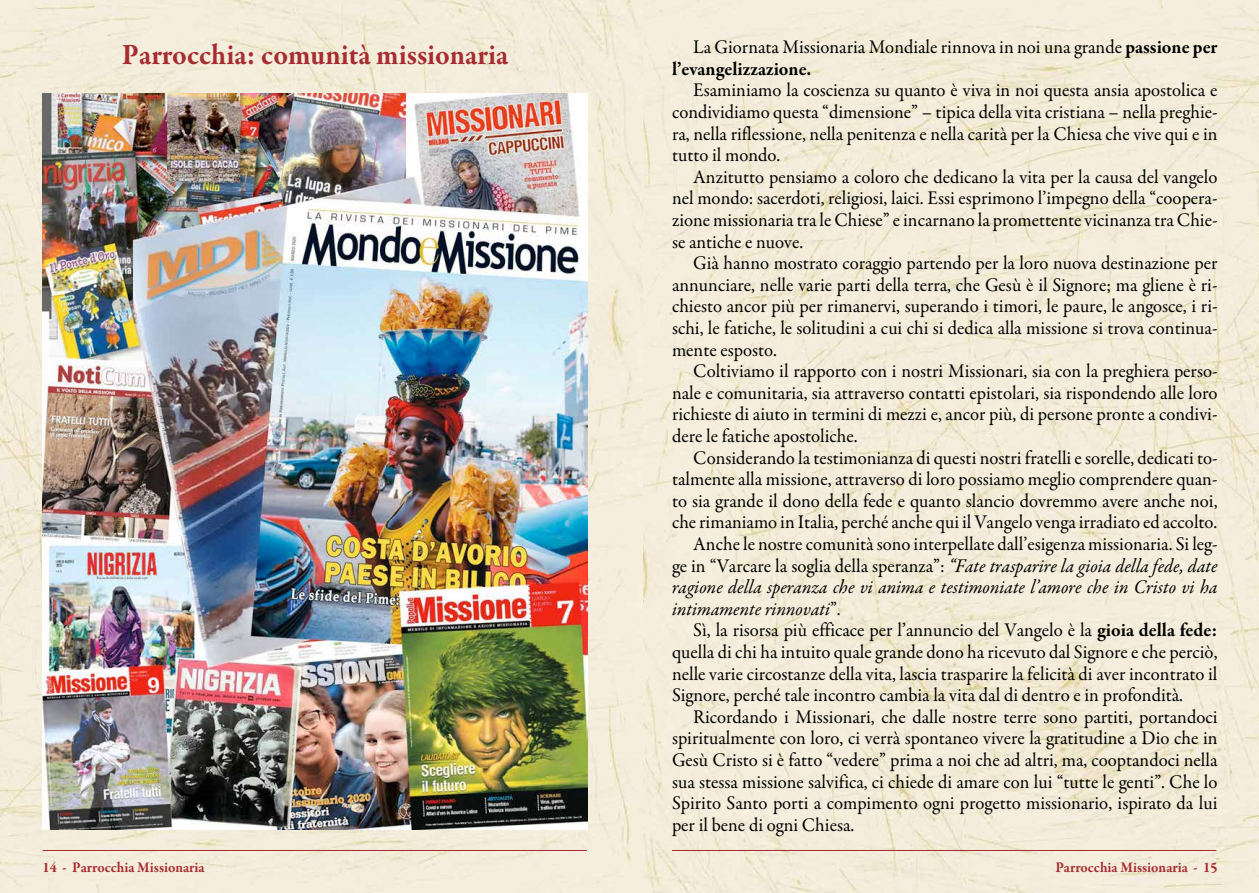
<style>
.page{position:relative;width:1259px;height:893px;background:#fff}
.page>*{position:absolute;margin:0;border:0;box-sizing:border-box;transform-origin:0 0}
.t1{font:700 30px "Garamond Premr Pro";color:#a72c31;scale:.95 1}
.t2{font:19.5px/21.6px "Garamond Premr Pro";color:#000;text-align:justify;scale:.96 1}
.t3{font:italic 19.5px "Garamond Premr Pro";color:#000;scale:.96 1}
.t4{font:700 15px "Garamond Premr Pro";color:#a72c31;scale:.95 1}
.s1{font-weight:700}
.s2{font-style:normal}
</style>
<div class="page">
<img style="left:642px;top:0;width:617px;height:893px">
<img style="left:0;top:0;width:642px;height:893px">
<hr style="left:43px;top:850px;width:544px;height:1px;background:#a72c31">
<hr style="left:672px;top:850px;width:544px;height:1px;background:#a72c31">
<img style="left:43px;top:94px;width:544px;height:735px">
<h1 class="t1" style="left:122px;top:37px;width:408px">Parrocchia: comunità missionaria</h1>
<p class="t2" style="left:672px;top:37px;width:570px;text-indent:21px">La Giornata Missionaria Mondiale rinnova in noi una grande <span class="s1">passione per l’evangelizzazione.</span></p>
<p class="t2" style="left:672px;top:80px;width:570px;text-indent:21px">Esaminiamo la coscienza su quanto è viva in noi questa ansia apostolica e condividiamo questa “dimensione” – tipica della vita cristiana – nella preghie&shy;ra, nella riflessione, nella penitenza e nella carità per la Chiesa che vive qui e in tutto il mondo.</p>
<p class="t2" style="left:672px;top:166px;width:570px;text-indent:21px">Anzitutto pensiamo a coloro che dedicano la vita per la causa del vangelo nel mondo: sacerdoti, religiosi, laici. Essi esprimono l’impegno della “coopera&shy;zione missionaria tra le Chiese” e incarnano la promettente vicinanza tra Chie&shy;se antiche e nuove.</p>
<p class="t2" style="left:672px;top:253px;width:570px;text-indent:21px">Già hanno mostrato coraggio partendo per la loro nuova destinazione per annunciare, nelle varie parti della terra, che Gesù è il Signore; ma gliene è ri&shy;chiesto ancor più per rimanervi, superando i timori, le paure, le angosce, i ri&shy;schi, le fatiche, le solitudini a cui chi si dedica alla missione si trova continua&shy;mente esposto.</p>
<p class="t2" style="left:672px;top:361px;width:570px;text-indent:21px">Coltiviamo il rapporto con i nostri Missionari, sia con la preghiera perso&shy;nale e comunitaria, sia attraverso contatti epistolari, sia rispondendo alle loro richieste di aiuto in termini di mezzi e, ancor più, di persone pronte a condivi&shy;dere le fatiche apostoliche.</p>
<p class="t2" style="left:693px;top:447px;width:547px">Considerando la testimonianza di questi nostri fratelli e sorelle, dedicati to-</p>
<p class="t2" style="left:672px;top:469px;width:570px">talmente alla missione, attraverso di loro possiamo meglio comprendere quan-</p>
<p class="t2" style="left:672px;top:490px;width:570px">to sia grande il dono della fede e quanto slancio dovremmo avere anche noi,</p>
<p class="t2" style="left:672px;top:512px;width:569px">che rimaniamo in Italia, perché anche qui il Vangelo venga irradiato ed accolto.</p>
<p class="t2" style="left:693px;top:533px;width:547px">Anche le nostre comunità sono interpellate dall’esigenza missionaria. Si leg-</p>
<p class="t3" style="left:672px;top:553px;width:569px"><span class="s2">ge in “Varcare la soglia della speranza”:</span> “Fate trasparire la gioia della fede, date</p>
<p class="t3" style="left:672px;top:575px;width:570px">ragione della speranza che vi anima e testimoniate l’amore che in Cristo vi ha</p>
<p class="t3" style="left:672px;top:596px;width:177px">intimamente rinnovati<span class="s2">”.</span></p>
<p class="t2" style="left:693px;top:620px;width:547px">Sì, la risorsa più efficace per l’annuncio del Vangelo è la <span class="s1">gioia della fede:</span></p>
<p class="t2" style="left:672px;top:641px;width:570px">quella di chi ha intuito quale grande dono ha ricevuto dal Signore e che perciò,</p>
<p class="t2" style="left:672px;top:663px;width:570px">nelle varie circostanze della vita, lascia trasparire la felicità di aver incontrato il</p>
<p class="t2" style="left:672px;top:685px;width:534px">Signore, perché tale incontro cambia la vita dal di dentro e in profondità.</p>
<p class="t2" style="left:693px;top:706px;width:547px">Ricordando i Missionari, che dalle nostre terre sono partiti, portandoci</p>
<p class="t2" style="left:672px;top:728px;width:570px">spiritualmente con loro, ci verrà spontaneo vivere la gratitudine a Dio che in</p>
<p class="t2" style="left:672px;top:749px;width:570px">Gesù Cristo si è fatto “vedere” prima a noi che ad altri, ma, cooptandoci nella</p>
<p class="t2" style="left:672px;top:771px;width:570px">sua stessa missione salvifica, ci chiede di amare con lui “tutte le genti”. Che lo</p>
<p class="t2" style="left:672px;top:793px;width:569px">Spirito Santo porti a compimento ogni progetto missionario, ispirato da lui</p>
<p class="t2" style="left:672px;top:814px;width:191px">per il bene di ogni Chiesa.</p>
<p class="t4" style="left:43px;top:858px;width:172px">14 - Parrocchia Missionaria</p>
<p class="t4" style="left:1055px;top:858px;width:172px">Parrocchia Missionaria - 15</p>
</div>
